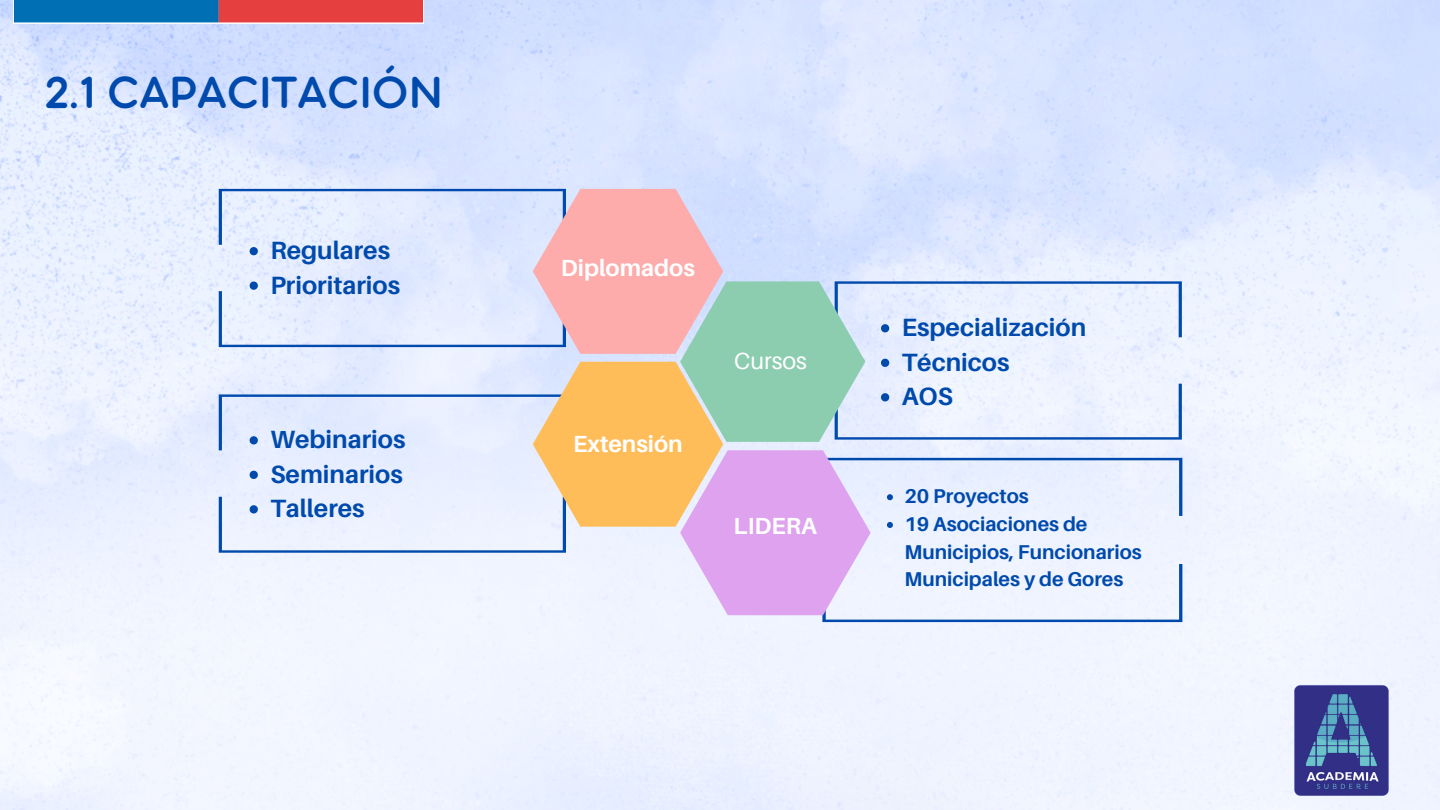
<style>
.page{position:relative;width:1440px;height:810px;background:#fff}
.page>*{position:absolute;margin:0;border:0;box-sizing:border-box;transform-origin:0 0}
.t1{font:48.9px "Aristotelica Pro Tx Dmbld";color:#004aad}
.t2{font:700 25px "Aileron";color:#004aad}
.t3{font:700 23.3px "Aileron";color:#fff}
.t4{font:23.3px "Aileron";color:#fff}
.t5{font:700 20px/27.8px "Aileron";color:#004aad}
</style>
<div class="page">
<img style="left:0;top:0;width:1440px;height:810px">
<img style="left:14px;top:0;width:409px;height:23px">
<svg style="left:219px;top:189px;width:963px;height:433px"></svg>
<img style="left:1287px;top:682px;width:111px;height:117px">
<p class="t1" style="left:45px;top:76px;width:399px">2.1 CAPACITACIÓN</p>
<p class="t2" style="left:270px;top:235px;width:121px">Regulares</p>
<p class="t2" style="left:270px;top:269px;width:131px">Prioritarios</p>
<p class="t2" style="left:270px;top:424px;width:137px">Webinarios</p>
<p class="t2" style="left:270px;top:458px;width:134px">Seminarios</p>
<p class="t2" style="left:270px;top:493px;width:96px">Talleres</p>
<p class="t3" style="left:561px;top:253px;width:136px">Diplomados</p>
<p class="t3" style="left:573px;top:429px;width:111px">Extensión</p>
<p class="t4" style="left:734px;top:346px;width:74px">Cursos</p>
<p class="t3" style="left:734px;top:512px;width:85px">LIDERA</p>
<p class="t2" style="left:902px;top:312px;width:186px">Especialización</p>
<p class="t2" style="left:902px;top:346px;width:109px">Técnicos</p>
<p class="t2" style="left:902px;top:381px;width:53px">AOS</p>
<p class="t5" style="left:904px;top:482px;width:126px">20 Proyectos</p>
<p class="t5" style="left:904px;top:510px;width:239px">19 Asociaciones de<br>Municipios, Funcionarios<br>Municipales y de Gores</p>
</div>
